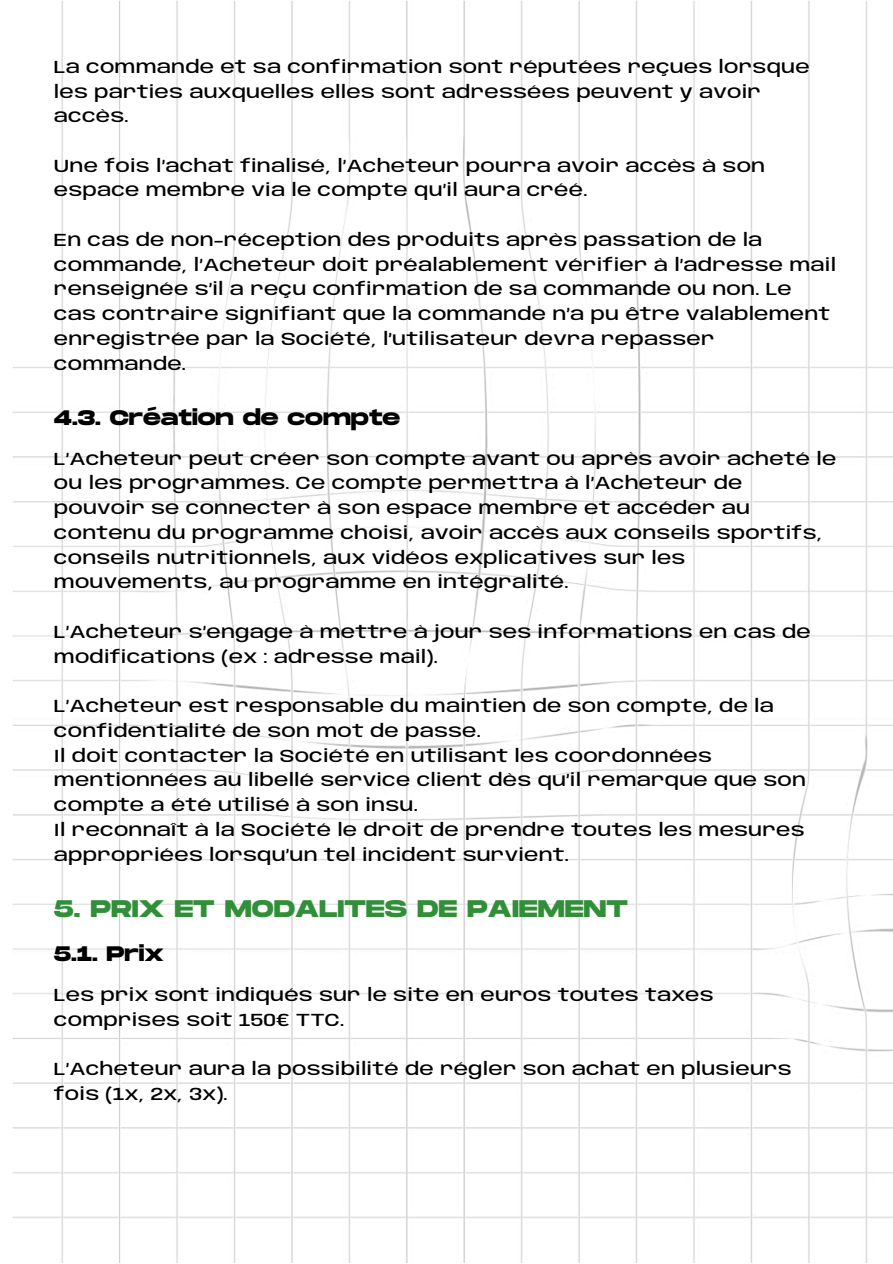
<style>
.page{position:relative;width:893px;height:1264px;background:#fff}
.page>*{position:absolute;margin:0;border:0;box-sizing:border-box;transform-origin:0 0}
.t1{font:700 24px "Monument Extended";color:#318f39}
.t2{font:700 21px "Monument Extended";color:#000}
.t3{font:500 18px/24.8px "Anybody Expanded";color:#000}
</style>
<div class="page">
<img style="left:13px;top:0;width:879px;height:1262px">
<p class="t3" style="left:54px;top:55px;width:757px">La commande et sa confirmation sont réputées reçues lorsque les parties auxquelles elles sont adressées peuvent y avoir accès.</p>
<p class="t3" style="left:54px;top:154px;width:713px">Une fois l’achat finalisé, l’Acheteur pourra avoir accès à son espace membre via le compte qu’il aura créé.</p>
<p class="t3" style="left:54px;top:228px;width:783px">En cas de non-réception des produits après passation de la commande, l’Acheteur doit préalablement vérifier à l’adresse mail renseignée s’il a reçu confirmation de sa commande ou non. Le cas contraire signifiant que la commande n’a pu être valablement enregistrée par la Société, l’utilisateur devra repasser commande.</p>
<p class="t2" style="left:54px;top:406px;width:348px">4.3. Création de compte</p>
<p class="t3" style="left:54px;top:447px;width:784px">L’Acheteur peut créer son compte avant ou après avoir acheté le ou les programmes. Ce compte permettra à l’Acheteur de pouvoir se connecter à son espace membre et accéder au contenu du programme choisi, avoir accès aux conseils sportifs, conseils nutritionnels, aux vidéos explicatives sur les mouvements, au programme en intégralité.</p>
<p class="t3" style="left:54px;top:620px;width:758px">L’Acheteur s’engage à mettre à jour ses informations en cas de modifications (ex : adresse mail).</p>
<p class="t3" style="left:54px;top:694px;width:753px">L’Acheteur est responsable du maintien de son compte, de la confidentialité de son mot de passe.<br>Il doit contacter la Société en utilisant les coordonnées mentionnées au libellé service client dès qu’il remarque que son compte a été utilisé à son insu.<br>Il reconnaît à la Société le droit de prendre toutes les mesures appropriées lorsqu’un tel incident survient.</p>
<h1 class="t1" style="left:54px;top:895px;width:575px">5. PRIX ET MODALITES DE PAIEMENT</h1>
<p class="t2" style="left:54px;top:942px;width:112px">5.1. Prix</p>
<p class="t3" style="left:54px;top:983px;width:661px">Les prix sont indiqués sur le site en euros toutes taxes comprises soit 150€ TTC.</p>
<p class="t3" style="left:54px;top:1057px;width:739px">L’Acheteur aura la possibilité de régler son achat en plusieurs fois (1x, 2x, 3x).</p>
</div>
